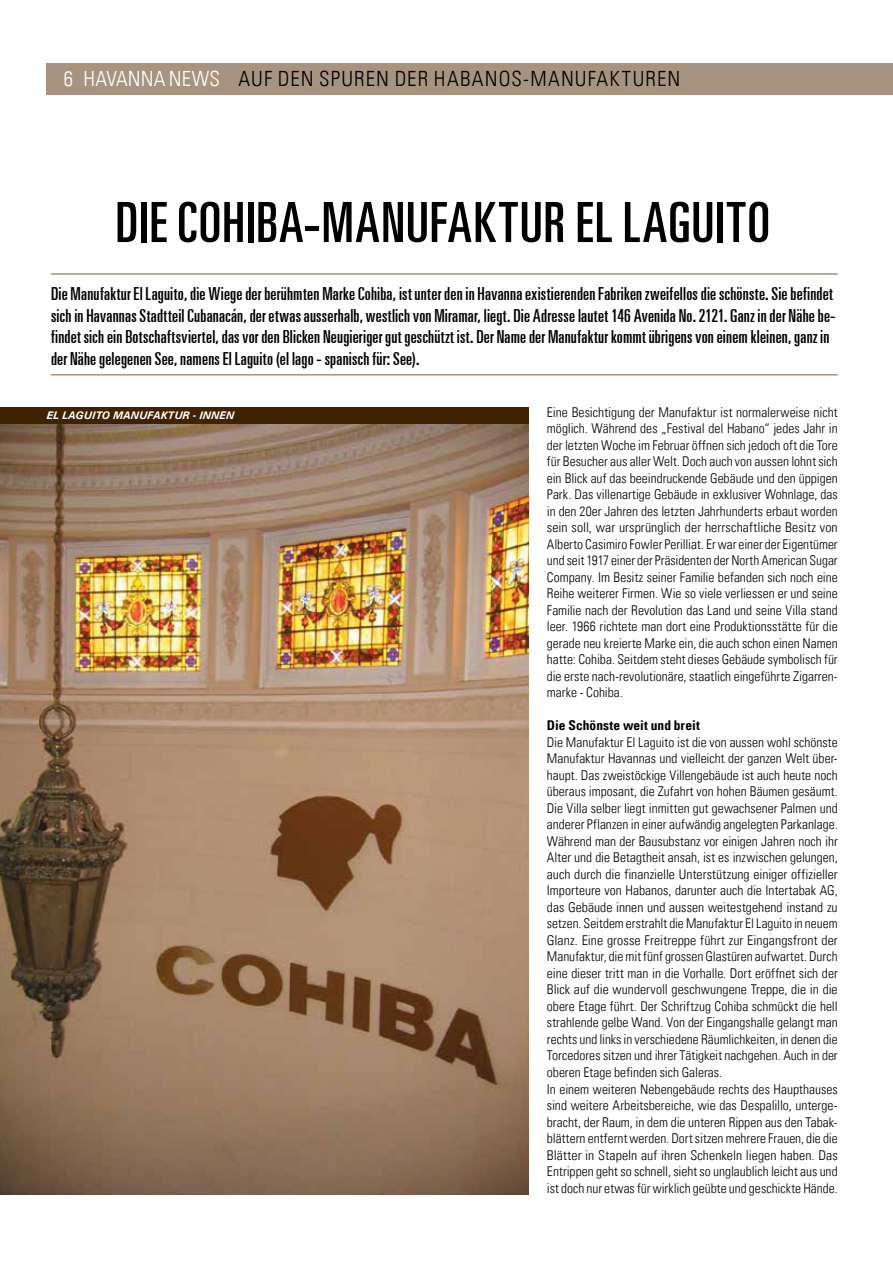
<style>
.page{position:relative;width:893px;height:1263px;background:#fff}
.page>*{position:absolute;margin:0;border:0;box-sizing:border-box;transform-origin:0 0}
.t1{font:ultra-condensed 55.5px "Univers LT";letter-spacing:.02em;color:#000}
.t2{font:300 condensed 21px "Univers LT";letter-spacing:.05em;color:#000}
.t3{font:ultra-condensed 18px/21.6px "Univers LT";letter-spacing:.01em;color:#000}
.t4{font:300 condensed 13.5px/16.5px "Univers LT";color:#000;text-align:justify}
.t5{font:700 condensed 13.5px "Univers LT";letter-spacing:.005em;color:#000}
.t6{font:italic 700 10.5px "Univers LT";letter-spacing:.01em;color:#fff}
.s1{color:#fff}
</style>
<div class="page">
<div style="left:47px;top:64px;width:846px;height:31px;background:#a79380"></div>
<hr style="left:51px;top:273px;width:787px;height:2px;background:#a79380">
<hr style="left:51px;top:374px;width:787px;height:1px;background:#a79380">
<div style="left:0;top:407px;width:529px;height:17px;background:#3f2200"></div>
<img style="left:0;top:424px;width:529px;height:771px">
<h2 class="t2" style="left:64px;top:65px;width:618px"><span class="s1">6 HAVANNA NEWS</span> AUF DEN SPUREN DER HABANOS-MANUFAKTUREN</h2>
<h1 class="t1" style="left:116px;top:191px;width:656px">DIE COHIBA-MANUFAKTUR EL LAGUITO</h1>
<p class="t3" style="left:51px;top:283px;width:786px">Die Manufaktur El Laguito, die Wiege der berühmten Marke Cohiba, ist unter den in Havanna existierenden Fabriken zweifellos die schönste. Sie befindet sich in Havannas Stadtteil Cubanacán, der etwas ausserhalb, westlich von Miramar, liegt. Die Adresse lautet 146 Avenida No. 2121. Ganz in der Nähe be&shy;findet sich ein Botschaftsviertel, das vor den Blicken Neugieriger gut geschützt ist. Der Name der Manufaktur kommt übrigens von einem kleinen, ganz in der Nähe gelegenen See, namens El Laguito (el lago - spanisch für: See).</p>
<p class="t6" style="left:47px;top:409px;width:189px">EL LAGUITO MANUFAKTUR - INNEN</p>
<p class="t4" style="left:547px;top:404px;width:292px">Eine Besichtigung der Manufaktur ist normalerweise nicht möglich. Während des „Festival del Habano“ jedes Jahr in der letzten Woche im Februar öffnen sich jedoch oft die Tore für Besucher aus aller Welt. Doch auch von aussen lohnt sich ein Blick auf das beeindruckende Gebäude und den üppigen Park. Das villenartige Gebäude in exklusiver Wohnlage, das in den 20er Jahren des letzten Jahrhunderts erbaut worden sein soll, war ursprünglich der herrschaftliche Besitz von Alberto Casimiro Fowler Perilliat. Er war einer der Eigentümer und seit 1917 einer der Präsidenten der North American Sugar Company. Im Besitz seiner Familie befanden sich noch eine Reihe weiterer Firmen. Wie so viele verliessen er und seine Familie nach der Revolution das Land und seine Villa stand leer. 1966 richtete man dort eine Produktionsstätte für die gerade neu kreierte Marke ein, die auch schon einen Namen hatte: Cohiba. Seitdem steht dieses Gebäude symbolisch für die erste nach-revolutionäre, staatlich eingeführte Zigarren&shy;marke - Cohiba.</p>
<p class="t5" style="left:547px;top:717px;width:154px">Die Schönste weit und breit</p>
<p class="t4" style="left:547px;top:734px;width:292px;text-align:left">Die Manufaktur El Laguito ist die von aussen wohl schönste Manufaktur Havannas und vielleicht der ganzen Welt über&shy;haupt. Das zweistöckige Villengebäude ist auch heute noch überaus imposant, die Zufahrt von hohen Bäumen gesäumt.<br>Die Villa selber liegt inmitten gut gewachsener Palmen und anderer Pflanzen in einer aufwändig angelegten Parkanlage.<br>Während man der Bausubstanz vor einigen Jahren noch ihr Alter und die Betagtheit ansah, ist es inzwischen gelungen, auch durch die finanzielle Unterstützung einiger offizieller Importeure von Habanos, darunter auch die Intertabak AG, das Gebäude innen und aussen weitestgehend instand zu setzen. Seitdem erstrahlt die Manufaktur El Laguito in neuem Glanz. Eine grosse Freitreppe führt zur Eingangsfront der Manufaktur, die mit fünf grossen Glastüren aufwartet. Durch eine dieser tritt man in die Vorhalle. Dort eröffnet sich der Blick auf die wundervoll geschwungene Treppe, die in die obere Etage führt. Der Schriftzug Cohiba schmückt die hell strahlende gelbe Wand. Von der Eingangshalle gelangt man rechts und links in verschiedene Räumlichkeiten, in denen die Torcedores sitzen und ihrer Tätigkeit nachgehen. Auch in der oberen Etage befinden sich Galeras.<br>In einem weiteren Nebengebäude rechts des Haupthauses sind weitere Arbeitsbereiche, wie das Despalillo, unterge&shy;bracht, der Raum, in dem die unteren Rippen aus den Tabak&shy;blättern entfernt werden. Dort sitzen mehrere Frauen, die die Blätter in Stapeln auf ihren Schenkeln liegen haben. Das Entrippen geht so schnell, sieht so unglaublich leicht aus und ist doch nur etwas für wirklich geübte und geschickte Hände.</p>
</div>
